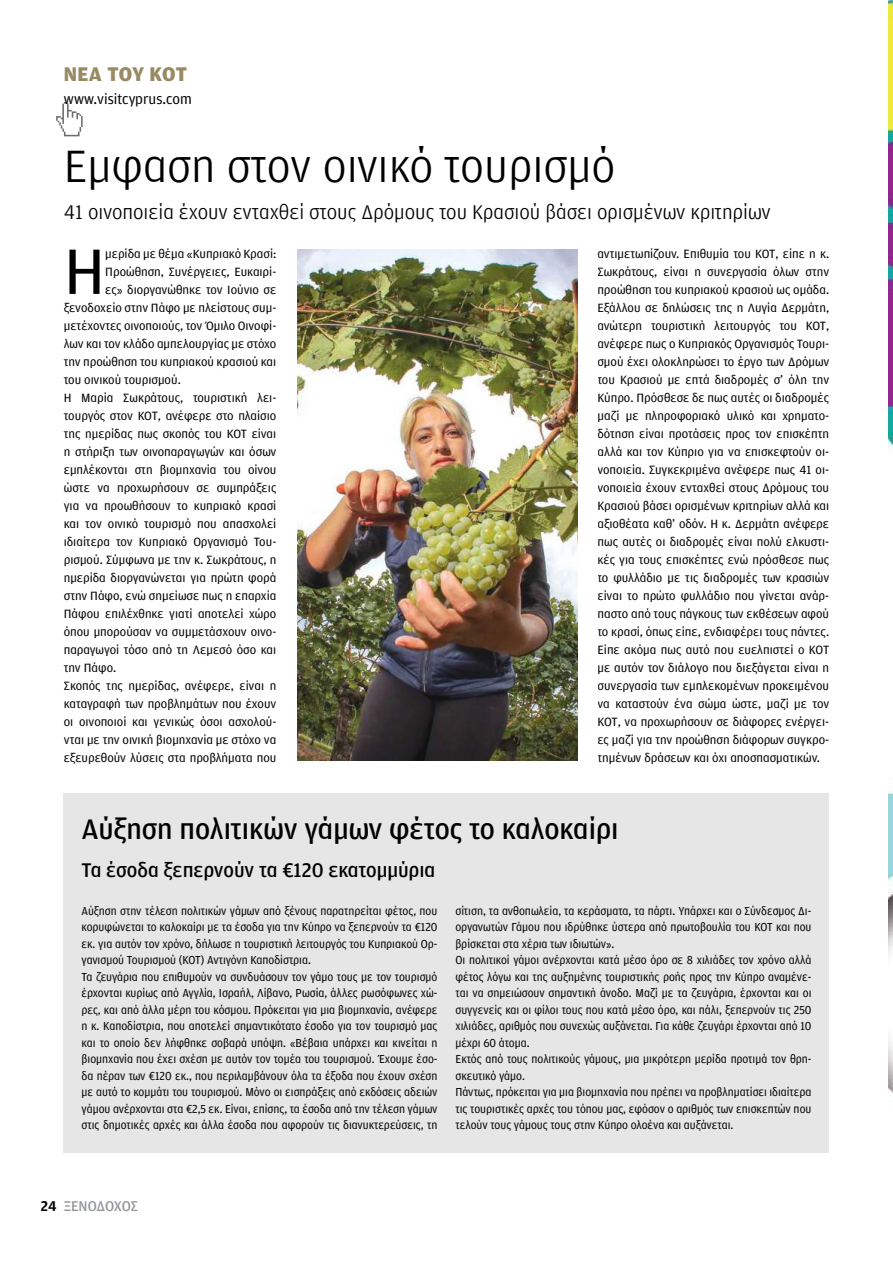
<style>
.page{position:relative;width:893px;height:1263px;background:#fff}
.page>*{position:absolute;margin:0;border:0;box-sizing:border-box;transform-origin:0 0}
.t1{font:68.1px "KAS Amplitude 040 Beta";color:#000}
.t2{font:48px "KAS Amplitude 03 Roman";color:#000}
.t3{font:30px "KAS Amplitude 05 Fixed Two";color:#000}
.t4{font:21px "KAS Amplitude 03 Roman";color:#000}
.t5{font:21px "KAS Amplitude 05 Fixed Two";color:#000}
.t6{font:21px "KAS Amplitude 08 NW Heavy";letter-spacing:.01em;color:#988a62}
.t7{font:15px "KAS Amplitude 040 Beta";color:#000}
.t8{font:15px "KAS Amplitude 05 Fixed Two";letter-spacing:-.015em;color:#939598}
.t9{font:12.75px/18px "KAS Amplitude 040 Beta";color:#000;text-align:justify}
.t10{font:12.3px/16.5px "KAS Amplitude 040 Beta";color:#000;scale:.95 1}
.s1{font-family:"KAS Amplitude 07 NW Bold";color:#000}
</style>
<div class="page">
<div style="left:64px;top:793px;width:765px;height:360px;background:#e6e6e6"></div>
<img style="left:298px;top:250px;width:279px;height:511px">
<svg style="left:56px;top:102px;width:27px;height:34px"></svg>
<img style="left:889px;top:0;width:4px;height:1093px">
<h3 class="t6" style="left:64px;top:62px;width:125px">ΝΕΑ ΤΟΥ ΚΟΤ</h3>
<p class="t7" style="left:64px;top:91px;width:129px">www.visitcyprus.com</p>
<h2 class="t2" style="left:64px;top:140px;width:553px">Εμφαση στον οινικό τουρισμό</h2>
<h3 class="t4" style="left:64px;top:201px;width:708px">41 οινοποιεία έχουν ενταχθεί στους ∆ρόµους του Κρασιού βάσει ορισµένων κριτηρίων</h3>
<h1 class="t1" style="left:64px;top:234px;width:43px">Η</h1>
<p class="t9" style="left:105px;top:245px;width:173px">μερίδα με θέμα «Κυπριακό Κρασί:</p>
<p class="t9" style="left:105px;top:263px;width:173px">Προώθηση, Συνέργειες, Ευκαιρί-</p>
<p class="t9" style="left:105px;top:281px;width:173px">ες» διοργανώθηκε τον Ιούνιο σε</p>
<p class="t9" style="left:64px;top:299px;width:214px">ξενοδοχείο στην Πάφο με πλείστους συμ-</p>
<p class="t9" style="left:64px;top:317px;width:214px">μετέχοντες οινοποιούς, τον Όμιλο Οινοφί-</p>
<p class="t9" style="left:64px;top:335px;width:214px">λων και τον κλάδο αμπελουργίας με στόχο</p>
<p class="t9" style="left:64px;top:353px;width:214px">την προώθηση του κυπριακού κρασιού και</p>
<p class="t9" style="left:64px;top:371px;width:119px">του οινικού τουρισμού.</p>
<p class="t9" style="left:64px;top:389px;width:214px">Η Μαρία Σωκράτους, τουριστική λει-</p>
<p class="t9" style="left:64px;top:407px;width:214px">τουργός στον ΚΟΤ, ανέφερε στο πλαίσιο</p>
<p class="t9" style="left:64px;top:425px;width:214px">της ημερίδας πως σκοπός του ΚΟΤ είναι</p>
<p class="t9" style="left:64px;top:443px;width:214px">η στήριξη των οινοπαραγωγών και όσων</p>
<p class="t9" style="left:64px;top:461px;width:214px">εμπλέκονται στη βιομηχανία του οίνου</p>
<p class="t9" style="left:64px;top:479px;width:214px">ώστε να προχωρήσουν σε συμπράξεις</p>
<p class="t9" style="left:64px;top:497px;width:214px">για να προωθήσουν το κυπριακό κρασί</p>
<p class="t9" style="left:64px;top:515px;width:214px">και τον οινικό τουρισμό που απασχολεί</p>
<p class="t9" style="left:64px;top:533px;width:214px">ιδιαίτερα τον Κυπριακό Οργανισμό Του-</p>
<p class="t9" style="left:64px;top:551px;width:214px">ρισμού. Σύμφωνα με την κ. Σωκράτους, η</p>
<p class="t9" style="left:64px;top:569px;width:214px">ημερίδα διοργανώνεται για πρώτη φορά</p>
<p class="t9" style="left:64px;top:587px;width:214px">στην Πάφο, ενώ σημείωσε πως η επαρχία</p>
<p class="t9" style="left:64px;top:605px;width:214px">Πάφου επιλέχθηκε γιατί αποτελεί χώρο</p>
<p class="t9" style="left:64px;top:623px;width:214px">όπου μπορούσαν να συμμετάσχουν οινο-</p>
<p class="t9" style="left:64px;top:641px;width:214px">παραγωγοί τόσο από τη Λεμεσό όσο και</p>
<p class="t9" style="left:64px;top:659px;width:54px">την Πάφο.</p>
<p class="t9" style="left:64px;top:677px;width:214px">Σκοπός της ημερίδας, ανέφερε, είναι η</p>
<p class="t9" style="left:64px;top:695px;width:214px">καταγραφή των προβλημάτων που έχουν</p>
<p class="t9" style="left:64px;top:713px;width:214px">οι οινοποιοί και γενικώς όσοι ασχολού-</p>
<p class="t9" style="left:64px;top:731px;width:214px">νται με την οινική βιομηχανία με στόχο να</p>
<p class="t9" style="left:64px;top:749px;width:214px">εξευρεθούν λύσεις στα προβλήματα που</p>
<p class="t9" style="left:597px;top:245px;width:233px">αντιμετωπίζουν. Επιθυμία του ΚΟΤ, είπε η κ.<br>Σωκράτους, είναι η συνεργασία όλων στην προώθηση του κυπριακού κρασιού ως ομάδα.<br>Εξάλλου σε δηλώσεις της η Λυγία Δερμάτη, ανώτερη τουριστική λειτουργός του ΚΟΤ, ανέφερε πως ο Κυπριακός Οργανισμός Τουρι&shy;σμού έχει ολοκληρώσει το έργο των Δρόμων του Κρασιού με επτά διαδρομές σ’ όλη την Κύπρο. Πρόσθεσε δε πως αυτές οι διαδρομές μαζί με πληροφοριακό υλικό και χρηματο&shy;δότηση είναι προτάσεις προς τον επισκέπτη αλλά και τον Κύπριο για να επισκεφτούν οι&shy;νοποιεία. Συγκεκριμένα ανέφερε πως 41 οι&shy;νοποιεία έχουν ενταχθεί στους Δρόμους του Κρασιού βάσει ορισμένων κριτηρίων αλλά και αξιοθέατα καθ’ οδόν. Η κ. Δερμάτη ανέφερε πως αυτές οι διαδρομές είναι πολύ ελκυστι&shy;κές για τους επισκέπτες ενώ πρόσθεσε πως το φυλλάδιο με τις διαδρομές των κρασιών είναι το πρώτο φυλλάδιο που γίνεται ανάρ&shy;παστο από τους πάγκους των εκθέσεων αφού το κρασί, όπως είπε, ενδιαφέρει τους πάντες.<br>Είπε ακόμα πως αυτό που ευελπιστεί ο ΚΟΤ με αυτόν τον διάλογο που διεξάγεται είναι η συνεργασία των εμπλεκομένων προκειμένου να καταστούν ένα σώμα ώστε, μαζί με τον ΚΟΤ, να προχωρήσουν σε διάφορες ενέργει&shy;ες μαζί για την προώθηση διάφορων συγκρο&shy;τημένων δράσεων και όχι αποσπασματικών.</p>
<h3 class="t3" style="left:81px;top:813px;width:539px">Αύξηση πολιτικών γάμων φέτος το καλοκαίρι</h3>
<h3 class="t5" style="left:81px;top:858px;width:355px">Τα έσοδα ξεπερνούν τα €120 εκατομμύρια</h3>
<p class="t10" style="left:81px;top:903px;width:376px">Αύξηση στην τέλεση πολιτικών γάμων από ξένους παρατηρείται φέτος, που κορυφώνεται το καλοκαίρι με τα έσοδα για την Κύπρο να ξεπερνούν τα €120 εκ. για αυτόν τον χρόνο, δήλωσε η τουριστική λειτουργός του Κυπριακού Ορ&shy;γανισμού Τουρισμού (ΚΟΤ) Αντιγόνη Καποδίστρια.<br>Τα ζευγάρια που επιθυμούν να συνδυάσουν τον γάμο τους με τον τουρισμό έρχονται κυρίως από Αγγλία, Ισραήλ, Λίβανο, Ρωσία, άλλες ρωσόφωνες χώ&shy;ρες, και από άλλα μέρη του κόσμου. Πρόκειται για μια βιομηχανία, ανέφερε η κ. Καποδίστρια, που αποτελεί σημαντικότατο έσοδο για τον τουρισμό μας και το οποίο δεν λήφθηκε σοβαρά υπόψη. «Βέβαια υπάρχει και κινείται η βιομηχανία που έχει σχέση με αυτόν τον τομέα του τουρισμού. Έχουμε έσο&shy;δα πέραν των €120 εκ., που περιλαμβάνουν όλα τα έξοδα που έχουν σχέση με αυτό το κομμάτι του τουρισμού. Μόνο οι εισπράξεις από εκδόσεις αδειών γάμου ανέρχονται στα €2,5 εκ. Είναι, επίσης, τα έσοδα από την τέλεση γάμων στις δημοτικές αρχές και άλλα έσοδα που αφορούν τις διανυκτερεύσεις, τη</p>
<p class="t10" style="left:455px;top:903px;width:376px">σίτιση, τα ανθοπωλεία, τα κεράσματα, τα πάρτι. Υπάρχει και ο Σύνδεσμος Δι&shy;οργανωτών Γάμου που ιδρύθηκε ύστερα από πρωτοβουλία του ΚΟΤ και που βρίσκεται στα χέρια των ιδιωτών».<br>Οι πολιτικοί γάμοι ανέρχονται κατά μέσο όρο σε 8 χιλιάδες τον χρόνο αλλά φέτος λόγω και της αυξημένης τουριστικής ροής προς την Κύπρο αναμένε&shy;ται να σημειώσουν σημαντική άνοδο. Μαζί με τα ζευγάρια, έρχονται και οι συγγενείς και οι φίλοι τους που κατά μέσο όρο, και πάλι, ξεπερνούν τις 250 χιλιάδες, αριθμός που συνεχώς αυξάνεται. Για κάθε ζευγάρι έρχονται από 10 μέχρι 60 άτομα.<br>Εκτός από τους πολιτικούς γάμους, μια μικρότερη μερίδα προτιμά τον θρη&shy;σκευτικό γάμο.<br>Πάντως, πρόκειται για μια βιομηχανία που πρέπει να προβληματίσει ιδιαίτερα τις τουριστικές αρχές του τόπου μας, εφόσον ο αριθμός των επισκεπτών που τελούν τους γάμους τους στην Κύπρο ολοένα και αυξάνεται.</p>
<p class="t8" style="left:41px;top:1198px;width:99px"><span class="s1">24</span> ΞΕΝΟΔΟΧΟΣ</p>
</div>
